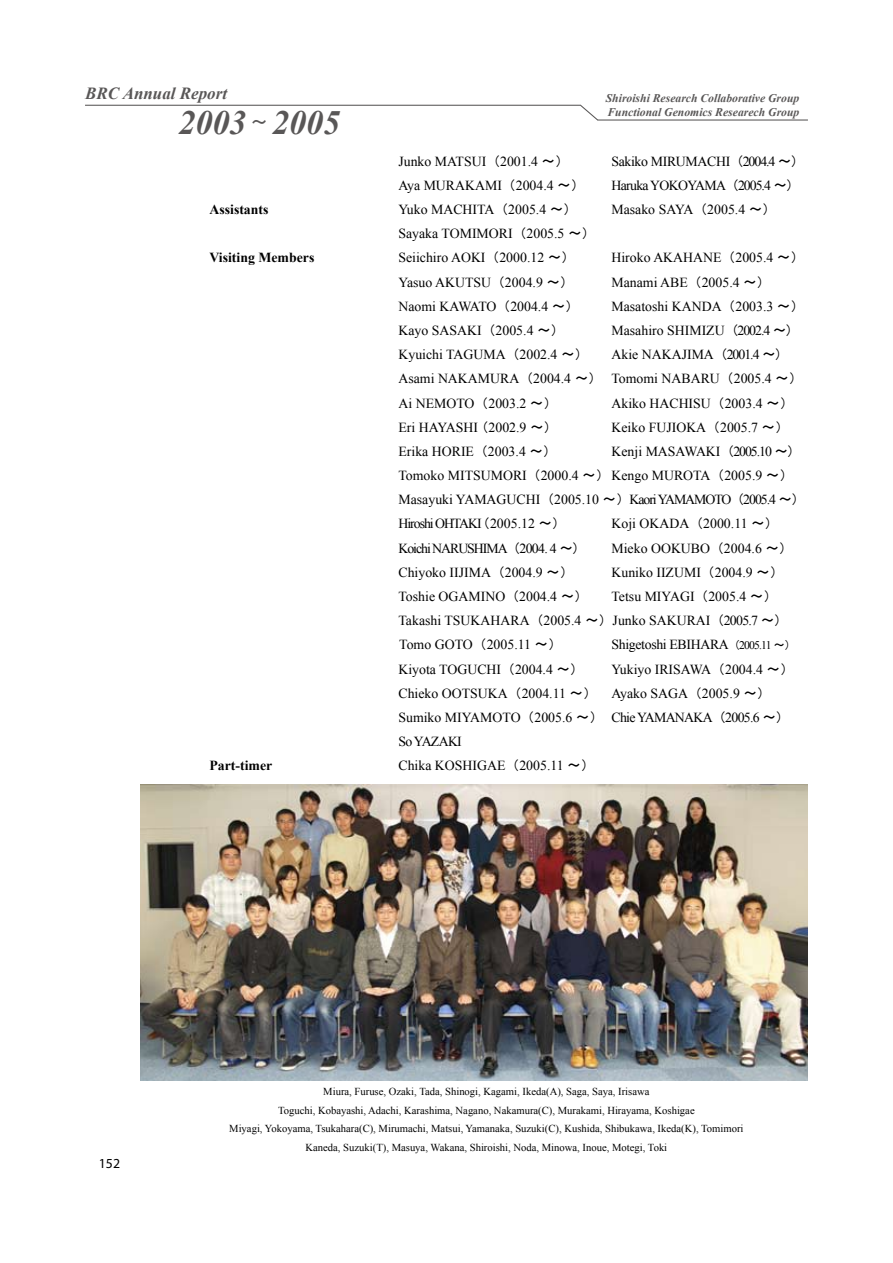
<style>
.page{position:relative;width:893px;height:1263px;background:#fff}
.page>*{position:absolute;margin:0;border:0;box-sizing:border-box;transform-origin:0 0}
.t1{font:italic 700 34.05px "Times New Roman";color:#595757}
.t2{font:italic 700 16.95px "Times New Roman";color:#595757}
.t3{font:13.8px/24.2px "Times New Roman";color:#000}
.t4{font:13.8px "Times New Roman";letter-spacing:-.025em;color:#000}
.t5{font:700 13.8px "Times New Roman";color:#000}
.t6{font:13.8px "Times New Roman";letter-spacing:-.075em;color:#000}
.t7{font:13.8px "Times New Roman";letter-spacing:-.05em;color:#000}
.t8{font:13.8px "Myriad Pro";color:#000}
.t9{font:italic 700 11.7px/13.8px "Times New Roman";color:#595757}
.t10{font:10.65px/18.6px "Times New Roman";color:#000;text-align:center}
.s1{font-family:"MS Gothic"}
.s2{font-family:"MS Gothic";font-size:11.7px}
.s3{font-size:11.7px}
</style>
<div class="page">
<hr style="left:85px;top:105px;width:496px;height:1px;background:#595757">
<svg style="left:579px;top:104px;width:18px;height:16px"></svg>
<hr style="left:597px;top:119px;width:211px;height:2px;background:#595757">
<img style="left:140px;top:784px;width:668px;height:297px">
<p class="t2" style="left:85px;top:82px;width:144px">BRC Annual Report</p>
<h1 class="t1" style="left:179px;top:98px;width:163px">2003 <sup>～</sup> 2005</h1>
<p class="t9" style="left:606px;top:91px;width:195px">Shiroishi Research Collaborative Group<br>Functional Genomics Researech Group</p>
<p class="t3" style="left:398px;top:149px;width:172px">Junko MATSUI<span class="s1">（</span>2001.4 <span class="s1">～）</span></p>
<p class="t4" style="left:611px;top:152px;width:195px">Sakiko MIRUMACHI<span class="s1">（</span>2004.4 <span class="s1">～）</span></p>
<p class="t3" style="left:398px;top:173px;width:188px">Aya MURAKAMI<span class="s1">（</span>2004.4 <span class="s1">～）</span></p>
<p class="t7" style="left:611px;top:176px;width:190px">Haruka YOKOYAMA<span class="s1">（</span>2005.4 <span class="s1">～）</span></p>
<p class="t5" style="left:209px;top:200px;width:61px">Assistants</p>
<p class="t3" style="left:398px;top:197px;width:180px">Yuko MACHITA<span class="s1">（</span>2005.4 <span class="s1">～）</span></p>
<p class="t3" style="left:611px;top:197px;width:166px">Masako SAYA<span class="s1">（</span>2005.4 <span class="s1">～）</span></p>
<p class="t3" style="left:398px;top:221px;width:199px">Sayaka TOMIMORI<span class="s1">（</span>2005.5 <span class="s1">～）</span></p>
<p class="t5" style="left:209px;top:248px;width:107px">Visiting Members</p>
<p class="t3" style="left:398px;top:245px;width:178px">Seiichiro AOKI<span class="s1">（</span>2000.12 <span class="s1">～）</span></p>
<p class="t3" style="left:611px;top:245px;width:195px">Hiroko AKAHANE<span class="s1">（</span>2005.4 <span class="s1">～）</span></p>
<p class="t3" style="left:398px;top:270px;width:177px">Yasuo AKUTSU<span class="s1">（</span>2004.9 <span class="s1">～）</span></p>
<p class="t3" style="left:611px;top:270px;width:161px">Manami ABE<span class="s1">（</span>2005.4 <span class="s1">～）</span></p>
<p class="t3" style="left:398px;top:294px;width:182px">Naomi KAWATO<span class="s1">（</span>2004.4 <span class="s1">～）</span></p>
<p class="t3" style="left:611px;top:294px;width:195px">Masatoshi KANDA<span class="s1">（</span>2003.3 <span class="s1">～）</span></p>
<p class="t3" style="left:398px;top:318px;width:168px">Kayo SASAKI<span class="s1">（</span>2005.4 <span class="s1">～）</span></p>
<p class="t3" style="left:611px;top:318px;width:189px">Masahiro SHIMIZU<span class="s1">（</span>2002.4 <span class="s1">～）</span></p>
<p class="t3" style="left:398px;top:342px;width:192px">Kyuichi TAGUMA<span class="s1">（</span>2002.4 <span class="s1">～）</span></p>
<p class="t3" style="left:398px;top:342px;width:406px;text-indent:213px">Akie NAKAJIMA<span class="s1">（</span>2001.4 <span class="s1">～）<br></span>Asami NAKAMURA<span class="s1">（</span>2004.4 <span class="s1">～）</span> Tomomi NABARU<span class="s1">（</span>2005.4 <span class="s1">～）<br></span>Ai NEMOTO<span class="s1">（</span>2003.2 <span class="s1">～）</span></p>
<p class="t3" style="left:611px;top:391px;width:184px">Akiko HACHISU<span class="s1">（</span>2003.4 <span class="s1">～）</span></p>
<p class="t3" style="left:398px;top:415px;width:161px">Eri HAYASHI <span class="s1">（</span>2002.9 <span class="s1">～）</span></p>
<p class="t3" style="left:611px;top:415px;width:179px">Keiko FUJIOKA<span class="s1">（</span>2005.7 <span class="s1">～）</span></p>
<p class="t3" style="left:398px;top:439px;width:160px">Erika HORIE<span class="s1">（</span>2003.4 <span class="s1">～）</span></p>
<p class="t3" style="left:398px;top:439px;width:408px;text-indent:213px">Kenji MASAWAKI<span class="s1">（</span>2005.10 <span class="s1">～）</span>Tomoko MITSUMORI<span class="s1">（</span>2000.4 <span class="s1">～）</span> Kengo MUROTA<span class="s1">（</span>2005.9 <span class="s1">～）</span>Masayuki YAMAGUCHI<span class="s1">（</span>2005.10 <span class="s1">～）</span>Kaori YAMAMOTO<span class="s1">（</span>2005.4 <span class="s1">～）</span>Hiroshi OHTAKI <span class="s1">（</span>2005.12 <span class="s1">～）</span></p>
<p class="t3" style="left:611px;top:511px;width:169px">Koji OKADA<span class="s1">（</span>2000.11 <span class="s1">～）</span></p>
<p class="t6" style="left:398px;top:539px;width:189px">Koichi NARUSHIMA<span class="s1">（</span>2004. 4 <span class="s1">～）</span></p>
<p class="t3" style="left:611px;top:536px;width:183px">Mieko OOKUBO<span class="s1">（</span>2004.6 <span class="s1">～）</span></p>
<p class="t3" style="left:398px;top:560px;width:177px">Chiyoko IIJIMA<span class="s1">（</span>2004.9 <span class="s1">～）</span></p>
<p class="t3" style="left:611px;top:560px;width:174px">Kuniko IIZUMI<span class="s1">（</span>2004.9 <span class="s1">～）</span></p>
<p class="t3" style="left:398px;top:584px;width:191px">Toshie OGAMINO<span class="s1">（</span>2004.4 <span class="s1">～）</span></p>
<p class="t3" style="left:398px;top:584px;width:391px;text-indent:213px">Tetsu MIYAGI<span class="s1">（</span>2005.4 <span class="s1">～）　<br></span>Takashi TSUKAHARA<span class="s1">（</span>2005.4 <span class="s1">～）</span>Junko SAKURAI<span class="s1">（</span>2005.7 <span class="s1">～）<br></span>Tomo GOTO<span class="s1">（</span>2005.11 <span class="s1">～）</span></p>
<p class="t4" style="left:611px;top:635px;width:186px">Shigetoshi EBIHARA<span class="s2">（</span><span class="s3">2005.11</span> <span class="s2">～）</span></p>
<p class="t3" style="left:398px;top:657px;width:187px">Kiyota TOGUCHI<span class="s1">（</span>2004.4 <span class="s1">～）</span></p>
<p class="t3" style="left:398px;top:657px;width:397px;text-indent:213px">Yukiyo IRISAWA<span class="s1">（</span>2004.4 <span class="s1">～）</span>Chieko OOTSUKA<span class="s1">（</span>2004.11 <span class="s1">～）</span> Ayako SAGA<span class="s1">（</span>2005.9 <span class="s1">～）</span>Sumiko MIYAMOTO<span class="s1">（</span>2005.6 <span class="s1">～）</span> Chie YAMANAKA<span class="s1">（</span>2005.6 <span class="s1">～）</span>So YAZAKI</p>
<p class="t5" style="left:209px;top:756px;width:64px">Part-timer</p>
<p class="t3" style="left:398px;top:753px;width:198px">Chika KOSHIGAE<span class="s1">（</span>2005.11 <span class="s1">～）</span></p>
<p class="t8" style="left:99px;top:1155px;width:23px">152</p>
<p class="t10" style="left:229px;top:1082px;width:516px">Miura, Furuse, Ozaki, Tada, Shinogi, Kagami, Ikeda(A), Saga, Saya, Irisawa<br>Toguchi, Kobayashi, Adachi, Karashima, Nagano, Nakamura(C), Murakami, Hirayama, Koshigae<br>Miyagi, Yokoyama, Tsukahara(C), Mirumachi, Matsui, Yamanaka, Suzuki(C), Kushida, Shibukawa, Ikeda(K), Tomimori Kaneda, Suzuki(T), Masuya, Wakana, Shiroishi, Noda, Minowa, Inoue, Motegi, Toki</p>
</div>
